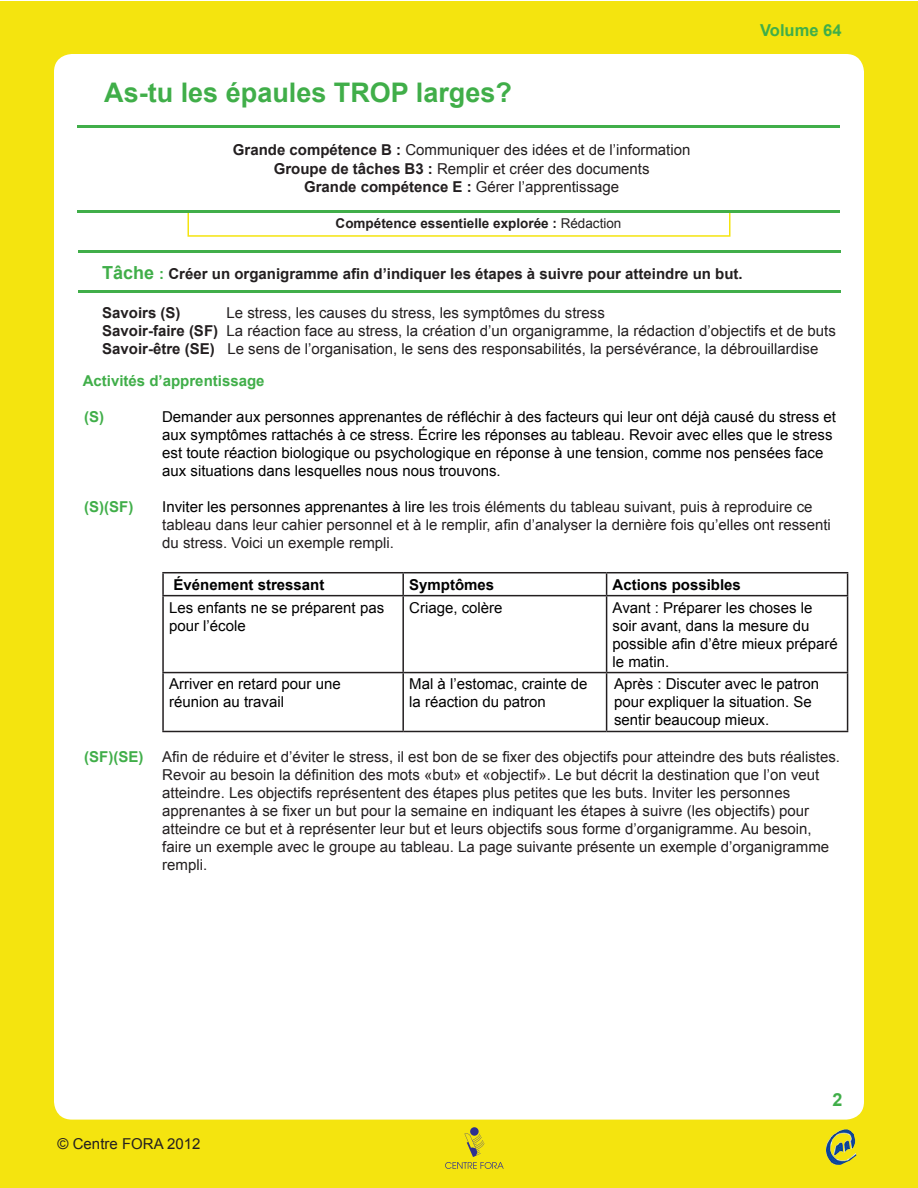
<style>
.page{position:relative;width:918px;height:1188px;background:#fff}
.page>*{position:absolute;margin:0;border:0;box-sizing:border-box;transform-origin:0 0}
.t1{font:700 27px "Arial";color:#40ae49}
.t2{font:700 18px "Arial";color:#40ae49}
.t3{font:700 16.5px "Arial";color:#40ae49}
.t4{font:15px/18px "Arial";color:#231f20}
.t5{font:15px/18px "Arial";color:#000}
.t6{font:700 15px "Arial";color:#231f20}
.t7{font:700 15px "Arial";color:#000}
.t8{font:700 15px "Arial";color:#40ae49}
.t9{font:700 13.5px "Arial";color:#231f20}
.s1{font-weight:700}
.s2{font-weight:400}
.s3{font-size:18px;color:#40ae49}
.s4{color:#40ae49}
.s5{color:#000}
</style>
<div class="page">
<div style="left:0;top:1px;width:918px;height:1187px;background:#f4e40f"></div>
<div style="left:54px;top:54px;width:810px;height:1066px;background:#fff;border-radius:18px"></div>
<img style="left:826px;top:1129px;width:30px;height:36px">
<div style="left:470px;top:1127px;width:9px;height:9px;background:#2e3092;border-radius:50%"></div>
<svg style="left:445px;top:1133px;width:59px;height:36px"></svg>
<hr style="left:162px;top:572px;width:241px;height:1px;background:#231f20">
<hr style="left:162px;top:573px;width:2px;height:22px;background:#231f20">
<hr style="left:403px;top:572px;width:204px;height:1px;background:#231f20">
<hr style="left:402px;top:573px;width:2px;height:22px;background:#231f20">
<hr style="left:607px;top:572px;width:241px;height:1px;background:#231f20">
<svg style="left:606px;top:573px;width:1px;height:22px"></svg>
<svg style="left:847px;top:573px;width:1px;height:22px"></svg>
<hr style="left:162px;top:595px;width:241px;height:1px;background:#231f20">
<hr style="left:162px;top:596px;width:2px;height:76px;background:#231f20">
<hr style="left:403px;top:595px;width:204px;height:1px;background:#231f20">
<hr style="left:402px;top:596px;width:2px;height:76px;background:#231f20">
<hr style="left:607px;top:595px;width:241px;height:1px;background:#231f20">
<hr style="left:606px;top:596px;width:1px;height:76px;background:#231f20">
<hr style="left:847px;top:596px;width:1px;height:76px;background:#231f20">
<hr style="left:162px;top:672px;width:241px;height:1px;background:#231f20">
<hr style="left:162px;top:673px;width:2px;height:58px;background:#231f20">
<hr style="left:403px;top:672px;width:204px;height:1px;background:#231f20">
<hr style="left:402px;top:673px;width:2px;height:58px;background:#231f20">
<hr style="left:607px;top:672px;width:241px;height:1px;background:#231f20">
<hr style="left:606px;top:673px;width:1px;height:58px;background:#231f20">
<hr style="left:847px;top:673px;width:1px;height:58px;background:#231f20">
<hr style="left:162px;top:731px;width:241px;height:1px;background:#231f20">
<hr style="left:403px;top:731px;width:204px;height:1px;background:#231f20">
<hr style="left:607px;top:731px;width:241px;height:1px;background:#231f20">
<div style="left:188px;top:211px;width:542px;height:26px;border:2px solid #f4e40f"></div>
<hr style="left:77px;top:125px;width:763px;height:3px;background:#40ae49">
<hr style="left:77px;top:210px;width:763px;height:2px;background:#40ae49">
<hr style="left:78px;top:250px;width:763px;height:2px;background:#40ae49">
<hr style="left:78px;top:290px;width:763px;height:2px;background:#40ae49">
<p class="t1" style="left:104px;top:75px;width:409px">As-tu les épaules TROP larges?</p>
<p class="t4" style="left:233px;top:140px;width:459px"><span class="s1">Grande compétence B :</span> Communiquer des idées et de l’information</p>
<p class="t4" style="left:274px;top:160px;width:377px;text-align:center"><span class="s1">Groupe de tâches B3 :</span> Remplir et créer des documents<br><span class="s1">Grande compétence E :</span> Gérer l’apprentissage</p>
<p class="t9" style="left:336px;top:214px;width:287px">Compétence essentielle explorée : <span class="s2">Rédaction</span></p>
<p class="t3" style="left:760px;top:19px;width:83px">Volume 64</p>
<p class="t6" style="left:102px;top:263px;width:642px"><span class="s3">Tâche</span> <span class="s4">:</span> Créer un organigramme afin d’indiquer les étapes à suivre pour atteindre un but.</p>
<p class="t6" style="left:102px;top:302px;width:80px">Savoirs (S)</p>
<p class="t4" style="left:226px;top:303px;width:380px">Le stress, les causes du stress, les symptômes du stress</p>
<p class="t4" style="left:102px;top:321px;width:735px"><span class="s1">Savoir-faire (SF)</span> La réaction face au stress, la création d’un organigramme, la rédaction d’objectifs et de buts</p>
<p class="t4" style="left:102px;top:339px;width:718px"><span class="s1">Savoir-être (SE)</span> Le sens de l’organisation, le sens des responsabilités, la persévérance, la débrouillardise</p>
<p class="t8" style="left:83px;top:371px;width:183px">Activités d’apprentissage</p>
<p class="t8" style="left:84px;top:407px;width:21px">(S)</p>
<p class="t5" style="left:162px;top:408px;width:675px">Demander aux personnes apprenantes de réfléchir à des facteurs qui leur ont déjà causé du stress et aux symptômes rattachés à ce stress. Écrire les réponses au tableau. Revoir avec elles que le stress est toute réaction biologique ou psychologique en réponse à une tension, comme nos pensées face aux situations dans lesquelles nous nous trouvons.</p>
<p class="t8" style="left:84px;top:497px;width:51px">(S)(SF)</p>
<p class="t4" style="left:162px;top:498px;width:670px"><span class="s5">Inviter les personnes apprenantes à lire</span> les trois éléments du tableau suivant, puis à reproduire ce tableau dans leur cahier personnel et à le remplir, afin d’analyser la dernière fois qu’elles ont ressenti du stress. Voici un exemple rempli.</p>
<p class="t7" style="left:174px;top:574px;width:152px">Événement stressant</p>
<p class="t7" style="left:409px;top:574px;width:87px">Symptômes</p>
<p class="t7" style="left:613px;top:574px;width:130px">Actions possibles</p>
<p class="t5" style="left:169px;top:598px;width:217px">Les enfants ne se préparent pas pour l’école</p>
<p class="t5" style="left:409px;top:598px;width:95px">Criage, colère</p>
<p class="t5" style="left:613px;top:598px;width:227px">Avant : Préparer les choses le soir avant, dans la mesure du possible afin d’être mieux préparé le matin.</p>
<p class="t5" style="left:169px;top:675px;width:173px">Arriver en retard pour une réunion au travail</p>
<p class="t5" style="left:409px;top:675px;width:180px">Mal à l’estomac, crainte de</p>
<p class="t5" style="left:614px;top:675px;width:207px">Après : Discuter avec le patron pour expliquer la situation. Se sentir beaucoup mieux.</p>
<p class="t5" style="left:409px;top:693px;width:138px">la réaction du patron</p>
<p class="t8" style="left:84px;top:747px;width:61px">(SF)(SE)</p>
<p class="t4" style="left:162px;top:748px;width:679px">Afin de réduire et d’éviter le stress, il est bon de se fixer des objectifs pour atteindre des buts réalistes.<br>Revoir au besoin la définition des mots «but» et «objectif». Le but décrit la destination que l’on veut atteindre. Les objectifs représentent des étapes plus petites que les buts. Inviter les personnes apprenantes à se fixer un but pour la semaine en indiquant les étapes à suivre (les objectifs) pour atteindre ce but et à représenter leur but et leurs objectifs sous forme d’organigramme. Au besoin, faire un exemple avec le groupe au tableau. La page suivante présente un exemple d’organigramme rempli.</p>
<p class="t4" style="left:58px;top:1134px;width:144px">© Centre FORA 2012</p>
<p class="t2" style="left:833px;top:1087px;width:12px">2</p>
</div>
